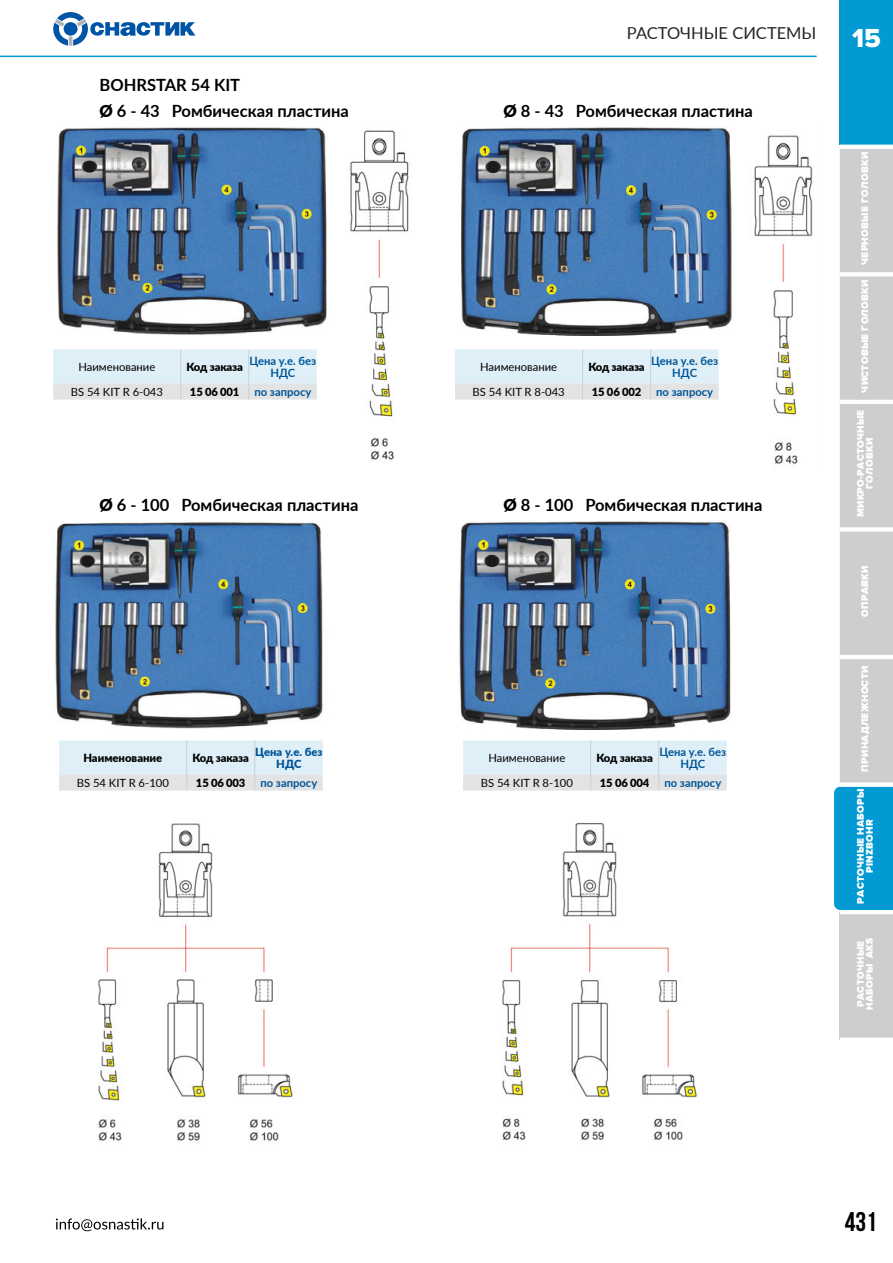
<style>
.page{position:relative;width:893px;height:1263px;background:#fff}
.page>*{position:absolute;margin:0;border:0;box-sizing:border-box;transform-origin:0 0}
.t1{font:700 27px "Bebas Neue";color:#000}
.t2{font:27px "Proxima Nova Extrabld";color:#fff}
.t3{font:700 16.5px/26.5px "Lato";color:#000}
.t4{font:16.5px "Lato";color:#272524}
.t5{font:11.25px "Lato";color:#000}
.t6{font:700 11.25px/12px "Lato";color:#005597;text-align:center}
.t7{font:900 11.25px "Lato";letter-spacing:-.015em;color:#000}
.t8{font:900 11.25px/12px "Lato";color:#005597;text-align:center}
.t9{font:900 9.9px/9px "Proxima Nova";letter-spacing:.03em;color:#fff;text-align:center}
.s1{font-weight:900}
</style>
<div class="page">
<svg style="left:56px;top:1218px;width:107px;height:13px"></svg>
<div style="left:840px;top:0;width:53px;height:145px;background:#0399d2"></div>
<svg style="left:53px;top:12px;width:142px;height:34px"></svg>
<hr style="left:0;top:56px;width:817px;height:1px;background:#0399d2">
<img style="left:57px;top:127px;width:270px;height:208px">
<img style="left:461px;top:127px;width:271px;height:209px">
<img style="left:55px;top:522px;width:268px;height:207px">
<img style="left:459px;top:521px;width:272px;height:208px">
<img style="left:350px;top:130px;width:62px;height:330px">
<svg style="left:53px;top:349px;width:264px;height:51px;background:#e0ebf0"></svg>
<svg style="left:455px;top:349px;width:264px;height:51px;background:#e0ebf0"></svg>
<svg style="left:59px;top:740px;width:264px;height:51px;background:#e0ebf0"></svg>
<svg style="left:463px;top:740px;width:264px;height:51px;background:#e0ebf0"></svg>
<img style="left:754px;top:135px;width:59px;height:329px">
<img style="left:98px;top:823px;width:197px;height:318px">
<img style="left:502px;top:823px;width:197px;height:317px">
<div style="left:840px;top:912px;width:53px;height:128px;background:#cfcece"></div>
<svg style="left:834px;top:149px;width:59px;height:765px;background:#b3cbd4"></svg>
<div style="left:840px;top:1037px;width:53px;height:5px;background:#fff"></div>
<h2 class="t3" style="left:99px;top:71px;width:251px">BOHRSTAR 54 KIT<br><span class="s1">Ø</span> 6 - 43 Ромбическая пластина</h2>
<p class="t5" style="left:78px;top:360px;width:78px">Наименование</p>
<p class="t7" style="left:187px;top:358px;width:58px">Код заказа</p>
<p class="t6" style="left:249px;top:355px;width:68px">Цена у.е. без<br>НДС</p>
<p class="t5" style="left:71px;top:385px;width:94px">BS 54 KIT R 6-043</p>
<p class="t7" style="left:190px;top:383px;width:51px">15 06 001</p>
<p class="t6" style="left:254px;top:386px;width:58px">по запросу</p>
<h2 class="t4" style="left:627px;top:23px;width:191px">РАСТОЧНЫЕ СИСТЕМЫ</h2>
<h2 class="t3" style="left:503px;top:98px;width:251px"><span class="s1">Ø</span> 8 - 43 Ромбическая пластина</h2>
<p class="t5" style="left:480px;top:360px;width:78px">Наименование</p>
<p class="t7" style="left:588px;top:358px;width:58px">Код заказа</p>
<p class="t6" style="left:651px;top:355px;width:68px">Цена у.е. без<br>НДС</p>
<p class="t5" style="left:473px;top:385px;width:94px">BS 54 KIT R 8-043</p>
<p class="t7" style="left:592px;top:383px;width:51px">15 06 002</p>
<p class="t6" style="left:656px;top:386px;width:58px">по запросу</p>
<h2 class="t3" style="left:99px;top:492px;width:260px"><span class="s1">Ø</span> 6 - 100 Ромбическая пластина</h2>
<h2 class="t3" style="left:503px;top:492px;width:260px"><span class="s1">Ø</span> 8 - 100 Ромбическая пластина</h2>
<p class="t7" style="left:83px;top:749px;width:81px">Наименование</p>
<p class="t7" style="left:193px;top:749px;width:58px">Код заказа</p>
<p class="t8" style="left:255px;top:745px;width:69px">Цена у.е. без<br>НДС</p>
<p class="t5" style="left:77px;top:776px;width:94px">BS 54 KIT R 6-100</p>
<p class="t7" style="left:196px;top:774px;width:51px">15 06 003</p>
<p class="t6" style="left:260px;top:777px;width:58px">по запросу</p>
<p class="t5" style="left:488px;top:751px;width:78px">Наименование</p>
<p class="t7" style="left:596px;top:749px;width:58px">Код заказа</p>
<p class="t6" style="left:659px;top:746px;width:68px">Цена у.е. без<br>НДС</p>
<p class="t5" style="left:481px;top:776px;width:94px">BS 54 KIT R 8-100</p>
<p class="t7" style="left:600px;top:774px;width:51px">15 06 004</p>
<p class="t6" style="left:664px;top:777px;width:58px">по запросу</p>
<h1 class="t2" style="left:852px;top:22px;width:30px">15</h1>
<p class="t9" style="left:861px;top:265px;width:114px;rotate:-90deg">ЧЕРНОВЫЕ ГОЛОВКИ</p>
<p class="t9" style="left:861px;top:393px;width:115px;rotate:-90deg">ЧИСТОВЫЕ ГОЛОВКИ</p>
<p class="t9" style="left:856px;top:517px;width:109px;rotate:-90deg">МИКРО-РАСТОЧНЫЕ<br>ГОЛОВКИ</p>
<p class="t9" style="left:861px;top:617px;width:53px;rotate:-90deg">ОПРАВКИ</p>
<p class="t9" style="left:861px;top:771px;width:107px;rotate:-90deg">ПРИНАДЛЕЖНОСТИ</p>
<p class="t9" style="left:856px;top:904px;width:116px;rotate:-90deg">РАСТОЧНЫЕ НАБОРЫ<br>PINZBOHR</p>
<p class="t9" style="left:856px;top:1010px;width:74px;rotate:-90deg">РАСТОЧНЫЕ<br>НАБОРЫ AKS</p>
<h1 class="t1" style="left:845px;top:1207px;width:34px">431</h1>
</div>
